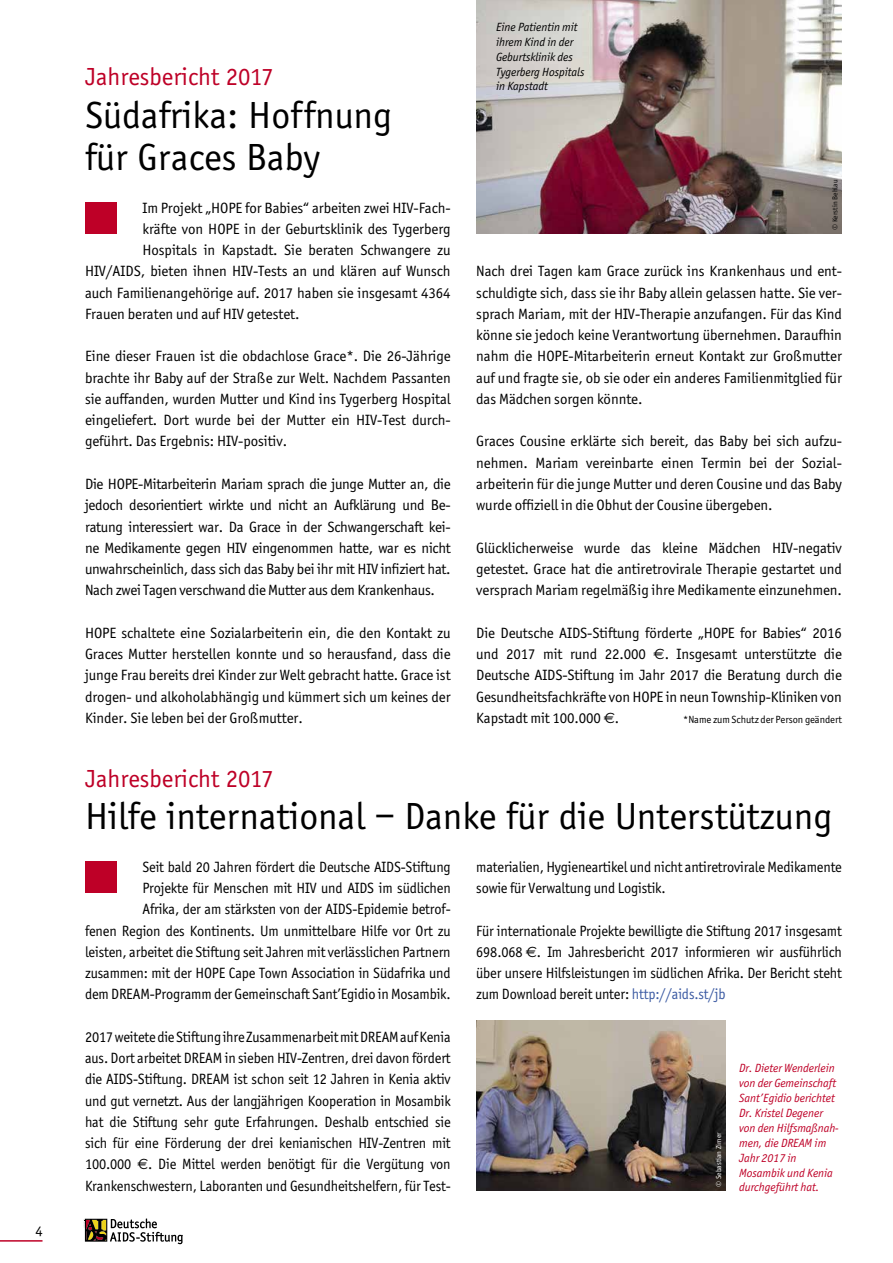
<style>
.page{position:relative;width:893px;height:1263px;background:#fff}
.page>*{position:absolute;margin:0;border:0;box-sizing:border-box;transform-origin:0 0}
.t1{font:39px/42.5px "Officina Sans";color:#000}
.t2{font:25.5px "Officina Sans";color:#be0027}
.t3{font:15px/21.3px "Officina Sans";letter-spacing:-.01em;color:#000;text-align:justify}
.t4{font:15px/21.3px "Officina Sans";letter-spacing:-.01em;color:#000;text-align:justify;scale:.96 1}
.t5{font:15px "Officina Sans";color:#000}
.t6{font:italic 12px/14.9px "Officina Sans";letter-spacing:-.005em;color:#be0027}
.t7{font:italic 12px/14.9px "Officina Sans";letter-spacing:-.005em;color:#000}
.t8{font:10.5px "Officina Sans";letter-spacing:-.005em;color:#000}
.t9{font:7.5px "Officina Sans";color:#fff}
.t10{font:7.5px "Officina Sans";color:#000}
.s1{font-family:"Euro Sans"}
.s2{font-style:inherit}
.s3{color:#3c5ba3}
</style>
<div class="page">
<div style="left:85px;top:202px;width:32px;height:32px;background:#be0027"></div>
<div style="left:85px;top:861px;width:32px;height:32px;background:#be0027"></div>
<img style="left:476px;top:1020px;width:250px;height:171px">
<img style="left:476px;top:0;width:366px;height:234px">
<svg style="left:84px;top:1218px;width:99px;height:26px"></svg>
<hr style="left:0;top:1240px;width:43px;height:1px;background:#be0027">
<p class="t5" style="left:36px;top:1222px;width:9px">4</p>
<h2 class="t2" style="left:85px;top:62px;width:190px">Jahresbericht 2017</h2>
<h1 class="t1" style="left:85px;top:94px;width:309px">Südafrika: Hoffnung für Graces Baby</h1>
<p class="t3" style="left:142px;top:197px;width:310px">Im Projekt „HOPE for Babies“ arbeiten zwei HIV-Fach-</p>
<p class="t3" style="left:142px;top:218px;width:310px">kräfte von HOPE in der Geburtsklinik des Tygerberg</p>
<p class="t3" style="left:142px;top:239px;width:310px">Hospitals in Kapstadt. Sie beraten Schwangere zu</p>
<p class="t3" style="left:85px;top:261px;width:367px">HIV/AIDS, bieten ihnen HIV-Tests an und klären auf Wunsch</p>
<p class="t3" style="left:85px;top:282px;width:367px">auch Familienangehörige auf. 2017 haben sie insgesamt 4364</p>
<p class="t3" style="left:85px;top:303px;width:216px">Frauen beraten und auf HIV getestet.</p>
<p class="t3" style="left:85px;top:346px;width:367px">Eine dieser Frauen ist die obdachlose Grace*. Die 26-Jährige brachte ihr Baby auf der Straße zur Welt. Nachdem Passanten sie auffanden, wurden Mutter und Kind ins Tygerberg Hospital eingeliefert. Dort wurde bei der Mutter ein HIV-Test durch&shy;geführt. Das Ergebnis: HIV-positiv.</p>
<p class="t3" style="left:85px;top:473px;width:367px">Die HOPE-Mitarbeiterin Mariam sprach die junge Mutter an, die jedoch desorientiert wirkte und nicht an Aufklärung und Be&shy;ratung interessiert war. Da Grace in der Schwangerschaft kei&shy;ne Medikamente gegen HIV eingenommen hatte, war es nicht unwahrscheinlich, dass sich das Baby bei ihr mit HIV infiziert hat.<br>Nach zwei Tagen verschwand die Mutter aus dem Krankenhaus.</p>
<p class="t3" style="left:85px;top:622px;width:367px">HOPE schaltete eine Sozialarbeiterin ein, die den Kontakt zu Graces Mutter herstellen konnte und so herausfand, dass die junge Frau bereits drei Kinder zur Welt gebracht hatte. Grace ist drogen- und alkoholabhängig und kümmert sich um keines der Kinder. Sie leben bei der Großmutter.</p>
<p class="t7" style="left:496px;top:19px;width:90px">Eine Patientin mit ihrem Kind in der<br>Geburtsklinik des<br>Tygerberg Hospitals in Kapstadt</p>
<p class="t10" style="left:831px;top:230px;width:52px;rotate:-90deg">© Kerstin Behlau</p>
<p class="t3" style="left:476px;top:261px;width:367px">Nach drei Tagen kam Grace zurück ins Krankenhaus und ent&shy;schuldigte sich, dass sie ihr Baby allein gelassen hatte. Sie ver&shy;sprach Mariam, mit der HIV-Therapie anzufangen. Für das Kind könne sie jedoch keine Verantwortung übernehmen. Daraufhin nahm die HOPE-Mitarbeiterin erneut Kontakt zur Großmutter auf und fragte sie, ob sie oder ein anderes Familienmitglied für das Mädchen sorgen könnte.</p>
<p class="t3" style="left:476px;top:431px;width:367px">Graces Cousine erklärte sich bereit, das Baby bei sich aufzu&shy;nehmen. Mariam vereinbarte einen Termin bei der Sozial&shy;arbeiterin für die junge Mutter und deren Cousine und das Baby wurde offiziell in die Obhut der Cousine übergeben.</p>
<p class="t3" style="left:476px;top:537px;width:367px">Glücklicherweise wurde das kleine Mädchen HIV-negativ getestet. Grace hat die antiretrovirale Therapie gestartet und versprach Mariam regelmäßig ihre Medikamente einzunehmen.</p>
<p class="t3" style="left:476px;top:622px;width:367px">Die Deutsche AIDS-Stiftung förderte „HOPE for Babies“ 2016 und 2017 mit rund 22.000 <span class="s1">€</span>. Insgesamt unterstützte die Deutsche AIDS-Stiftung im Jahr 2017 die Beratung durch die Gesundheitsfachkräfte von HOPE in neun Township-Kliniken von Kapstadt mit 100.000 <span class="s1">€</span><span class="s2">.</span></p>
<p class="t8" style="left:683px;top:713px;width:160px">*Name zum Schutz der Person geändert</p>
<h2 class="t2" style="left:85px;top:764px;width:190px">Jahresbericht 2017</h2>
<h1 class="t1" style="left:85px;top:795px;width:749px">Hilfe international – Danke für die Unterstützung</h1>
<p class="t4" style="left:85px;top:856px;width:382px;text-align:right">Seit bald 20 Jahren fördert die Deutsche AIDS-Stiftung<br>Projekte für Menschen mit HIV und AIDS im südlichen<br>Afrika, der am stärksten von der AIDS-Epidemie betrof-<br>fenen Region des Kontinents. Um unmittelbare Hilfe vor Ort zu leisten, arbeitet die Stiftung seit Jahren mit verlässlichen Partnern zusammen: mit der HOPE Cape Town Association in Südafrika und dem DREAM-Programm der Gemeinschaft Sant’Egidio in Mosambik.</p>
<p class="t4" style="left:85px;top:1026px;width:382px">2017 weitete die Stiftung ihre Zusammenarbeit mit DREAM auf Kenia aus. Dort arbeitet DREAM in sieben HIV-Zentren, drei davon fördert die AIDS-Stiftung. DREAM ist schon seit 12 Jahren in Kenia aktiv und gut vernetzt. Aus der langjährigen Kooperation in Mosambik hat die Stiftung sehr gute Erfahrungen. Deshalb entschied sie sich für eine Förderung der drei kenianischen HIV-Zentren mit 100.000 <span class="s1">€</span>. Die Mittel werden benötigt für die Vergütung von Krankenschwestern, Laboranten und Gesundheitshelfern, für Test-</p>
<p class="t4" style="left:476px;top:856px;width:382px">materialien, Hygieneartikel und nicht antiretrovirale Medikamente sowie für Verwaltung und Logistik.</p>
<p class="t4" style="left:476px;top:920px;width:382px">Für internationale Projekte bewilligte die Stiftung 2017 insgesamt 698.068 <span class="s1">€</span>. Im Jahresbericht 2017 informieren wir ausführlich über unsere Hilfsleistungen im südlichen Afrika. Der Bericht steht zum Download bereit unter: <span class="s3">http://aids.st/jb</span></p>
<p class="t6" style="left:739px;top:1061px;width:101px">Dr. Dieter Wenderlein von der Gemeinschaft<br>Sant’Egidio berichtet<br>Dr. Kristel Degener von den Hilfsmaßnah&shy;men, die DREAM im<br>Jahr 2017 in<br>Mosambik und Kenia</p>
<p class="t9" style="left:715px;top:1187px;width:56px;rotate:-90deg">© Sebastian Zimer</p>
<p class="t6" style="left:739px;top:1180px;width:82px">durchgeführt hat.</p>
</div>
